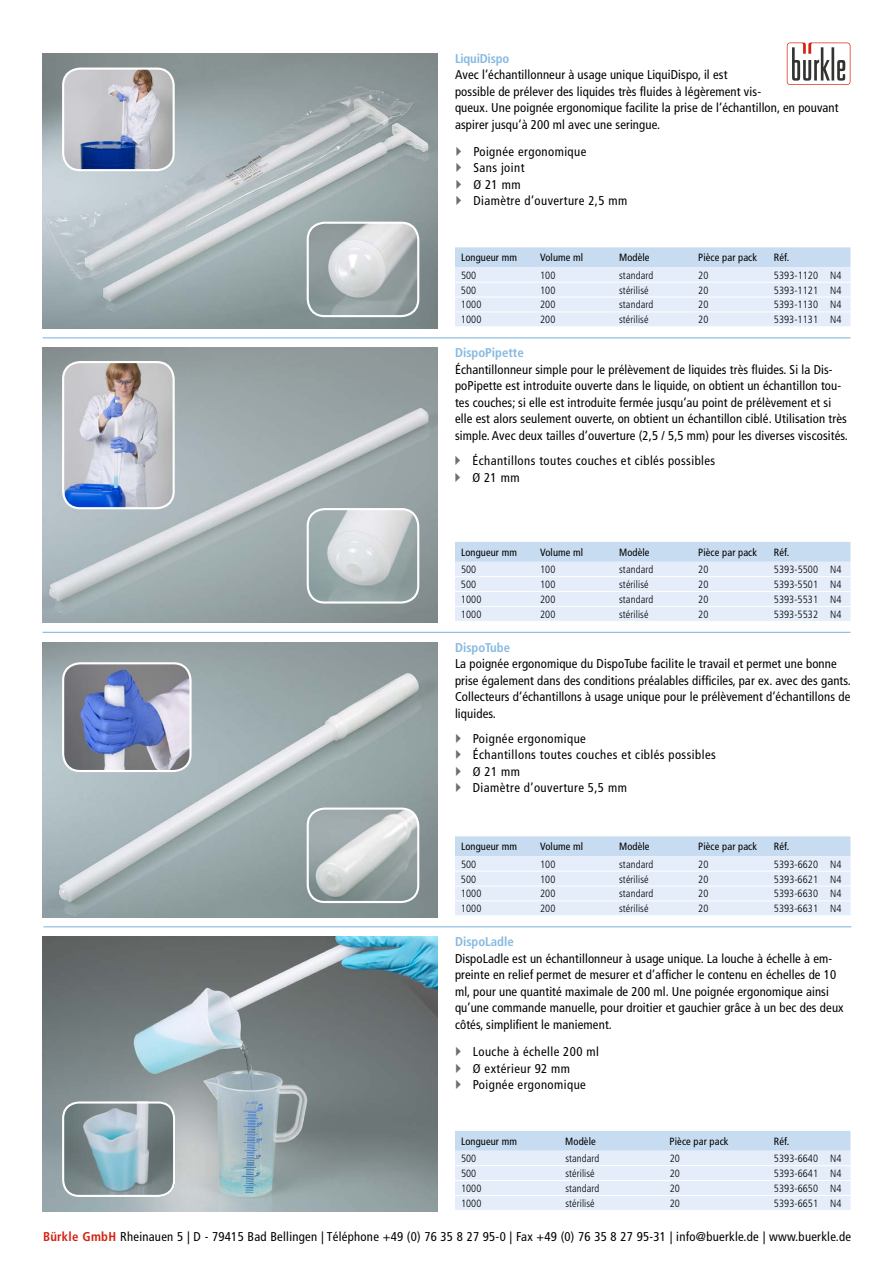
<style>
.page{position:relative;width:893px;height:1263px;background:#fff}
.page>*{position:absolute;margin:0;border:0;box-sizing:border-box;transform-origin:0 0}
.t1{font:condensed 12.75px/16.5px "Frutiger";letter-spacing:.01em;color:#000}
.t2{font:condensed 12.75px/16.5px "Frutiger";letter-spacing:.035em;color:#000}
.t3{font:700 condensed 12.75px "Frutiger";color:#86b9e1}
.t4{font:300 condensed 10.5px "Frutiger";letter-spacing:.01em;color:#000}
.t5{font:condensed 10.5px "Frutiger";letter-spacing:.01em;color:#000}
.s1{font-weight:700;color:#d32210}
</style>
<div class="page">
<hr style="left:44px;top:926px;width:807px;height:1px;background:#86b9e1">
<hr style="left:43px;top:337px;width:807px;height:1px;background:#86b9e1">
<hr style="left:43px;top:632px;width:807px;height:1px;background:#86b9e1">
<img style="left:43px;top:53px;width:395px;height:275px">
<img style="left:308px;top:223px;width:110px;height:93px">
<div style="left:307px;top:222px;width:112px;height:95px;border:2px solid #fff;border-radius:17px"></div>
<img style="left:43px;top:642px;width:395px;height:275px">
<img style="left:63px;top:663px;width:128px;height:108px">
<div style="left:62px;top:662px;width:130px;height:110px;border:2px solid #fff;border-radius:17px"></div>
<img style="left:43px;top:348px;width:395px;height:274px">
<img style="left:63px;top:362px;width:111px;height:146px">
<div style="left:62px;top:361px;width:113px;height:148px;border:2px solid #fff;border-radius:17px"></div>
<img style="left:63px;top:69px;width:111px;height:101px">
<div style="left:62px;top:68px;width:113px;height:103px;border:2px solid #fff;border-radius:17px"></div>
<img style="left:308px;top:809px;width:110px;height:93px">
<div style="left:307px;top:807px;width:112px;height:96px;border:2px solid #fff;border-radius:17px"></div>
<img style="left:308px;top:509px;width:110px;height:93px">
<div style="left:307px;top:508px;width:112px;height:96px;border:2px solid #fff;border-radius:17px"></div>
<img style="left:43px;top:936px;width:394px;height:275px">
<img style="left:62px;top:1101px;width:113px;height:96px">
<div style="left:62px;top:1101px;width:113px;height:96px;border:2px solid #fff;border-radius:16px"></div>
<svg style="left:787px;top:43px;width:63px;height:42px"></svg>
<svg style="left:455px;top:247px;width:395px;height:79px;background:#dde9f7"></svg>
<svg style="left:455px;top:836px;width:395px;height:79px;background:#dde9f7"></svg>
<svg style="left:455px;top:542px;width:395px;height:79px;background:#dde9f7"></svg>
<svg style="left:455px;top:1131px;width:395px;height:79px;background:#dde9f7"></svg>
<p class="t3" style="left:455px;top:51px;width:56px">LiquiDispo</p>
<p class="t1" style="left:455px;top:67px;width:385px">Avec l‘échantillonneur à usage unique LiquiDispo, il est<br>possible de prélever des liquides très fluides à légèrement vis-<br>queux. Une poignée ergonomique facilite la prise de l‘échantillon, en pouvant aspirer jusqu‘à 200 ml avec une seringue.</p>
<p class="t2" style="left:473px;top:143px;width:155px">Poignée ergonomique<br>Sans joint<br>Ø 21 mm<br>Diamètre d’ouverture 2,5 mm</p>
<p class="t5" style="left:461px;top:251px;width:58px">Longueur mm</p>
<p class="t5" style="left:540px;top:251px;width:45px">Volume ml</p>
<p class="t5" style="left:619px;top:251px;width:32px">Modèle</p>
<p class="t5" style="left:698px;top:251px;width:60px">Pièce par pack</p>
<p class="t5" style="left:774px;top:251px;width:17px">Réf.</p>
<p class="t4" style="left:461px;top:269px;width:17px">500</p>
<p class="t4" style="left:540px;top:269px;width:17px">100</p>
<p class="t4" style="left:619px;top:269px;width:36px">standard</p>
<p class="t4" style="left:698px;top:269px;width:12px">20</p>
<p class="t4" style="left:774px;top:269px;width:69px">5393-1120 N4</p>
<p class="t4" style="left:461px;top:284px;width:17px">500</p>
<p class="t4" style="left:540px;top:284px;width:17px">100</p>
<p class="t4" style="left:619px;top:284px;width:31px">stérilisé</p>
<p class="t4" style="left:698px;top:284px;width:12px">20</p>
<p class="t4" style="left:774px;top:284px;width:69px">5393-1121 N4</p>
<p class="t4" style="left:461px;top:299px;width:22px">1000</p>
<p class="t4" style="left:540px;top:299px;width:17px">200</p>
<p class="t4" style="left:619px;top:299px;width:36px">standard</p>
<p class="t4" style="left:698px;top:299px;width:12px">20</p>
<p class="t4" style="left:774px;top:299px;width:69px">5393-1130 N4</p>
<p class="t4" style="left:461px;top:314px;width:22px">1000</p>
<p class="t4" style="left:540px;top:314px;width:17px">200</p>
<p class="t4" style="left:619px;top:314px;width:31px">stérilisé</p>
<p class="t4" style="left:698px;top:314px;width:12px">20</p>
<p class="t4" style="left:774px;top:314px;width:69px">5393-1131 N4</p>
<p class="t3" style="left:455px;top:345px;width:70px">DispoPipette</p>
<p class="t1" style="left:455px;top:361px;width:394px">Échantillonneur simple pour le prélèvement de liquides très fluides. Si la Dis&shy;poPipette est introduite ouverte dans le liquide, on obtient un échantillon tou&shy;tes couches; si elle est introduite fermée jusqu‘au point de prélèvement et si elle est alors seulement ouverte, on obtient un échantillon ciblé. Utilisation très simple. Avec deux tailles d‘ouverture (2,5 / 5,5 mm) pour les diverses viscosités.</p>
<p class="t2" style="left:472px;top:453px;width:244px">Échantillons toutes couches et ciblés possibles<br>Ø 21 mm</p>
<p class="t5" style="left:461px;top:546px;width:58px">Longueur mm</p>
<p class="t5" style="left:540px;top:546px;width:45px">Volume ml</p>
<p class="t5" style="left:619px;top:546px;width:32px">Modèle</p>
<p class="t5" style="left:698px;top:546px;width:60px">Pièce par pack</p>
<p class="t5" style="left:774px;top:546px;width:17px">Réf.</p>
<p class="t4" style="left:461px;top:563px;width:17px">500</p>
<p class="t4" style="left:540px;top:563px;width:17px">100</p>
<p class="t4" style="left:619px;top:563px;width:36px">standard</p>
<p class="t4" style="left:698px;top:563px;width:12px">20</p>
<p class="t4" style="left:774px;top:563px;width:69px">5393-5500 N4</p>
<p class="t4" style="left:461px;top:578px;width:17px">500</p>
<p class="t4" style="left:540px;top:578px;width:17px">100</p>
<p class="t4" style="left:619px;top:578px;width:31px">stérilisé</p>
<p class="t4" style="left:698px;top:578px;width:12px">20</p>
<p class="t4" style="left:774px;top:578px;width:69px">5393-5501 N4</p>
<p class="t4" style="left:461px;top:593px;width:22px">1000</p>
<p class="t4" style="left:540px;top:593px;width:17px">200</p>
<p class="t4" style="left:619px;top:593px;width:36px">standard</p>
<p class="t4" style="left:698px;top:593px;width:12px">20</p>
<p class="t4" style="left:774px;top:593px;width:69px">5393-5531 N4</p>
<p class="t4" style="left:461px;top:608px;width:22px">1000</p>
<p class="t4" style="left:540px;top:608px;width:17px">200</p>
<p class="t4" style="left:619px;top:608px;width:31px">stérilisé</p>
<p class="t4" style="left:698px;top:608px;width:12px">20</p>
<p class="t4" style="left:774px;top:608px;width:69px">5393-5532 N4</p>
<p class="t3" style="left:455px;top:640px;width:57px">DispoTube</p>
<p class="t1" style="left:455px;top:656px;width:397px">La poignée ergonomique du DispoTube facilite le travail et permet une bonne prise également dans des conditions préalables difficiles, par ex. avec des gants.<br>Collecteurs d‘échantillons à usage unique pour le prélèvement d‘échantillons de liquides.</p>
<p class="t2" style="left:473px;top:730px;width:244px">Poignée ergonomique<br>Échantillons toutes couches et ciblés possibles<br>Ø 21 mm<br>Diamètre d’ouverture 5,5 mm</p>
<p class="t5" style="left:461px;top:840px;width:58px">Longueur mm</p>
<p class="t5" style="left:540px;top:840px;width:45px">Volume ml</p>
<p class="t5" style="left:619px;top:840px;width:32px">Modèle</p>
<p class="t5" style="left:698px;top:840px;width:60px">Pièce par pack</p>
<p class="t5" style="left:774px;top:840px;width:17px">Réf.</p>
<p class="t4" style="left:461px;top:858px;width:17px">500</p>
<p class="t4" style="left:540px;top:858px;width:17px">100</p>
<p class="t4" style="left:619px;top:858px;width:36px">standard</p>
<p class="t4" style="left:698px;top:858px;width:12px">20</p>
<p class="t4" style="left:774px;top:858px;width:69px">5393-6620 N4</p>
<p class="t4" style="left:461px;top:873px;width:17px">500</p>
<p class="t4" style="left:540px;top:873px;width:17px">100</p>
<p class="t4" style="left:619px;top:873px;width:31px">stérilisé</p>
<p class="t4" style="left:698px;top:873px;width:12px">20</p>
<p class="t4" style="left:774px;top:873px;width:69px">5393-6621 N4</p>
<p class="t4" style="left:461px;top:888px;width:22px">1000</p>
<p class="t4" style="left:540px;top:888px;width:17px">200</p>
<p class="t4" style="left:619px;top:888px;width:36px">standard</p>
<p class="t4" style="left:698px;top:888px;width:12px">20</p>
<p class="t4" style="left:774px;top:888px;width:69px">5393-6630 N4</p>
<p class="t4" style="left:461px;top:903px;width:22px">1000</p>
<p class="t4" style="left:540px;top:903px;width:17px">200</p>
<p class="t4" style="left:619px;top:903px;width:31px">stérilisé</p>
<p class="t4" style="left:698px;top:903px;width:12px">20</p>
<p class="t4" style="left:774px;top:903px;width:69px">5393-6631 N4</p>
<p class="t3" style="left:455px;top:934px;width:60px">DispoLadle</p>
<p class="t1" style="left:455px;top:950px;width:390px">DispoLadle est un échantillonneur à usage unique. La louche à échelle à em&shy;preinte en relief permet de mesurer et d’afficher le contenu en échelles de 10 ml, pour une quantité maximale de 200 ml. Une poignée ergonomique ainsi qu’une commande manuelle, pour droitier et gauchier grâce à un bec des deux côtés, simplifient le maniement.</p>
<p class="t2" style="left:473px;top:1044px;width:128px">Louche à échelle 200 ml<br>Ø extérieur 92 mm<br>Poignée ergonomique</p>
<p class="t5" style="left:461px;top:1135px;width:58px">Longueur mm</p>
<p class="t5" style="left:565px;top:1135px;width:32px">Modèle</p>
<p class="t5" style="left:670px;top:1135px;width:60px">Pièce par pack</p>
<p class="t5" style="left:774px;top:1135px;width:17px">Réf.</p>
<p class="t4" style="left:461px;top:1152px;width:17px">500</p>
<p class="t4" style="left:565px;top:1152px;width:36px">standard</p>
<p class="t4" style="left:670px;top:1152px;width:12px">20</p>
<p class="t4" style="left:774px;top:1152px;width:69px">5393-6640 N4</p>
<p class="t4" style="left:461px;top:1167px;width:17px">500</p>
<p class="t4" style="left:565px;top:1167px;width:31px">stérilisé</p>
<p class="t4" style="left:670px;top:1167px;width:12px">20</p>
<p class="t4" style="left:774px;top:1167px;width:69px">5393-6641 N4</p>
<p class="t4" style="left:461px;top:1182px;width:22px">1000</p>
<p class="t4" style="left:565px;top:1182px;width:36px">standard</p>
<p class="t4" style="left:670px;top:1182px;width:12px">20</p>
<p class="t4" style="left:774px;top:1182px;width:69px">5393-6650 N4</p>
<p class="t4" style="left:461px;top:1197px;width:22px">1000</p>
<p class="t4" style="left:565px;top:1197px;width:31px">stérilisé</p>
<p class="t4" style="left:670px;top:1197px;width:12px">20</p>
<p class="t4" style="left:774px;top:1197px;width:69px">5393-6651 N4</p>
<p class="t1" style="left:43px;top:1228px;width:810px"><span class="s1">Bürkle GmbH</span> Rheinauen 5 | D - 79415 Bad Bellingen | Téléphone +49 (0) 76 35 8 27 95-0 | Fax +49 (0) 76 35 8 27 95-31 | info@buerkle.de | www.buerkle.de</p>
</div>
